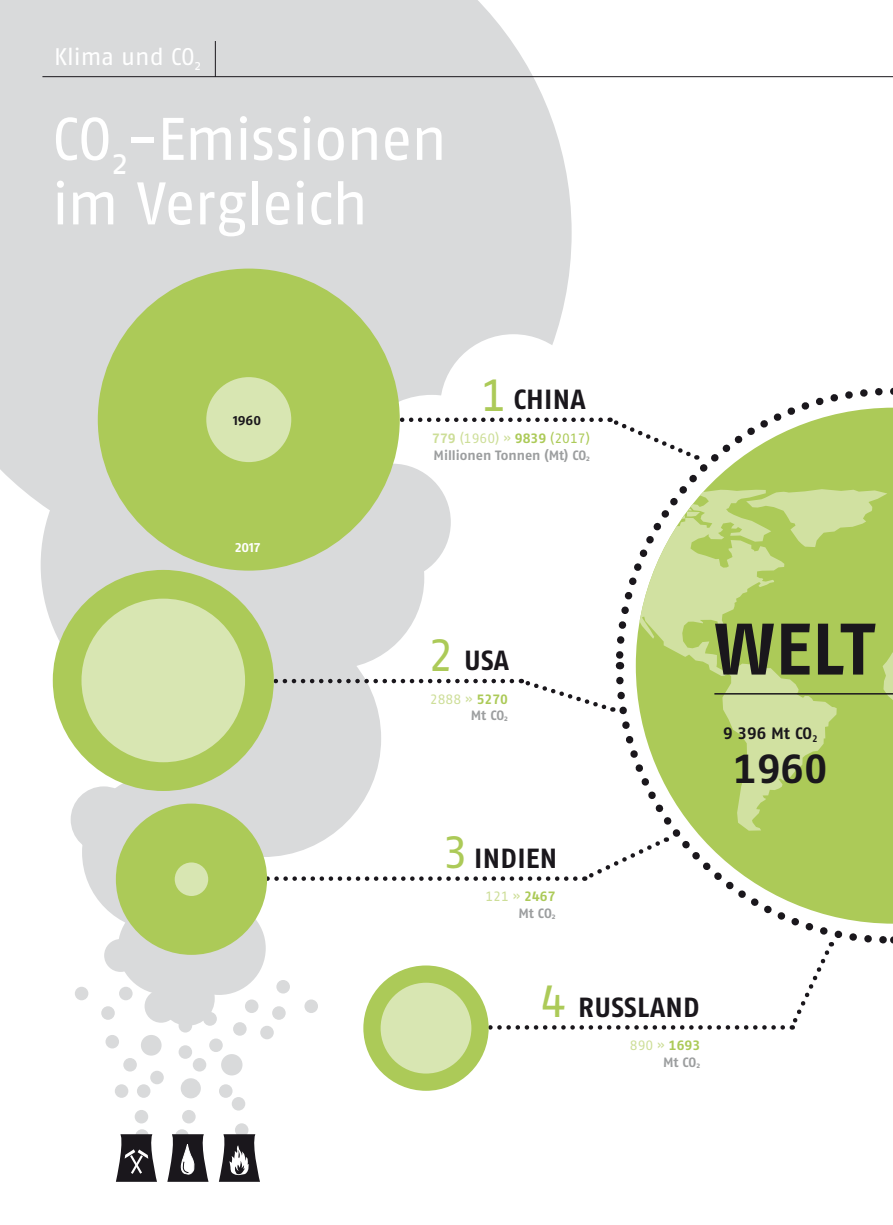
<style>
.page{position:relative;width:893px;height:1225px;background:#fff}
.page>*{position:absolute;margin:0;border:0;box-sizing:border-box;transform-origin:0 0}
.t1{font:700 72.75px "Fago Pro";color:#1a171c}
.t2{font:60px/64.5px "Fago Pro";letter-spacing:-.025em;color:#fff}
.t3{font:45px "Fago Pro";color:#acca58}
.t4{font:700 40.5px "Fago Pro";color:#1a171c}
.t5{font:700 27.75px "Fago Pro";letter-spacing:.01em;color:#1a171c}
.t6{font:24px "Fago Pro";letter-spacing:-.005em;color:#fff}
.t7{font:700 16.5px "Fago Pro";letter-spacing:-.005em;color:#1a171c}
.t8{font:700 13.5px/16.2px "Fago Pro";color:#9c9e9f}
.t9{font:13.5px/16.2px "Fago Pro";color:#cdde98;text-align:right}
.t10{font:700 13.5px "Fago Pro";color:#1a171c}
.t11{font:700 13.5px "Fago Pro";color:#fff}
.s1{color:#cdde98}
.s2{font-weight:400;color:#cdde98}
.s3{color:#acca58}
.s4{font-weight:400;color:#acca58}
.s5{font-weight:700;color:#acca58}
.s6{font-weight:700;color:#9c9e9f}
.s7{font-weight:400;font-size:45px;color:#acca58}
</style>
<div class="page">
<div style="left:175px;top:1129px;width:14px;height:13px;background:#d9dadb;border-radius:50%"></div>
<div style="left:135px;top:1129px;width:14px;height:13px;background:#d9dadb;border-radius:50%"></div>
<div style="left:235px;top:1123px;width:13px;height:13px;background:#d9dadb;border-radius:50%"></div>
<div style="left:71px;top:786px;width:66px;height:66px;background:#d9dadb;border-radius:50%"></div>
<div style="left:144px;top:620px;width:237px;height:237px;background:#d9dadb;border-radius:50%"></div>
<div style="left:41px;top:401px;width:328px;height:328px;background:#d9dadb;border-radius:50%"></div>
<div style="left:243px;top:487px;width:181px;height:182px;background:#d9dadb;border-radius:50%"></div>
<div style="left:82px;top:773px;width:157px;height:158px;background:#d9dadb;border-radius:50%"></div>
<div style="left:172px;top:901px;width:94px;height:94px;background:#d9dadb;border-radius:50%"></div>
<div style="left:161px;top:971px;width:54px;height:54px;background:#d9dadb;border-radius:50%"></div>
<svg style="left:116px;top:1134px;width:41px;height:47px"></svg>
<div style="left:221px;top:1054px;width:21px;height:21px;background:#d9dadb;border-radius:50%"></div>
<div style="left:182px;top:1110px;width:14px;height:13px;background:#d9dadb;border-radius:50%"></div>
<div style="left:135px;top:1110px;width:13px;height:13px;background:#d9dadb;border-radius:50%"></div>
<div style="left:150px;top:1070px;width:14px;height:14px;background:#d9dadb;border-radius:50%"></div>
<div style="left:141px;top:1035px;width:21px;height:20px;background:#d9dadb;border-radius:50%"></div>
<div style="left:181px;top:1078px;width:20px;height:20px;background:#d9dadb;border-radius:50%"></div>
<div style="left:145px;top:989px;width:32px;height:33px;background:#d9dadb;border-radius:50%"></div>
<svg style="left:0;top:0;width:572px;height:567px;background:#dcdddd"></svg>
<div style="left:232px;top:1097px;width:13px;height:13px;background:#d9dadb;border-radius:50%"></div>
<div style="left:179px;top:1045px;width:13px;height:13px;background:#d9dadb;border-radius:50%"></div>
<svg style="left:219px;top:1134px;width:41px;height:47px"></svg>
<svg style="left:167px;top:1134px;width:42px;height:47px"></svg>
<div style="left:118px;top:901px;width:93px;height:93px;background:#d9dadb;border-radius:50%"></div>
<div style="left:203px;top:1012px;width:14px;height:13px;background:#d9dadb;border-radius:50%"></div>
<div style="left:219px;top:1084px;width:14px;height:13px;background:#d9dadb;border-radius:50%"></div>
<div style="left:104px;top:939px;width:33px;height:33px;background:#d9dadb;border-radius:50%"></div>
<div style="left:137px;top:1084px;width:13px;height:13px;background:#d9dadb;border-radius:50%"></div>
<div style="left:193px;top:1058px;width:13px;height:13px;background:#d9dadb;border-radius:50%"></div>
<div style="left:209px;top:1038px;width:14px;height:14px;background:#d9dadb;border-radius:50%"></div>
<div style="left:179px;top:1019px;width:13px;height:13px;background:#d9dadb;border-radius:50%"></div>
<div style="left:123px;top:1058px;width:14px;height:13px;background:#d9dadb;border-radius:50%"></div>
<div style="left:101px;top:1006px;width:14px;height:13px;background:#d9dadb;border-radius:50%"></div>
<div style="left:260px;top:1025px;width:14px;height:14px;background:#d9dadb;border-radius:50%"></div>
<div style="left:245px;top:999px;width:13px;height:14px;background:#d9dadb;border-radius:50%"></div>
<div style="left:304px;top:999px;width:14px;height:14px;background:#d9dadb;border-radius:50%"></div>
<div style="left:276px;top:980px;width:14px;height:13px;background:#d9dadb;border-radius:50%"></div>
<div style="left:272px;top:1006px;width:14px;height:13px;background:#d9dadb;border-radius:50%"></div>
<div style="left:75px;top:986px;width:13px;height:14px;background:#d9dadb;border-radius:50%"></div>
<div style="left:119px;top:986px;width:14px;height:14px;background:#d9dadb;border-radius:50%"></div>
<div style="left:106px;top:1035px;width:13px;height:13px;background:#d9dadb;border-radius:50%"></div>
<div style="left:115px;top:1084px;width:13px;height:13px;background:#d9dadb;border-radius:50%"></div>
<div style="left:233px;top:1022px;width:14px;height:13px;background:#d9dadb;border-radius:50%"></div>
<div style="left:349px;top:395px;width:166px;height:166px;background:#fff;border-radius:50%"></div>
<div style="left:440px;top:334px;width:147px;height:147px;background:#fff;border-radius:50%"></div>
<div style="left:334px;top:463px;width:117px;height:117px;background:#d9dadb;border-radius:50%"></div>
<svg style="left:608px;top:417px;width:4px;height:5px"></svg>
<svg style="left:400px;top:417px;width:201px;height:5px"></svg>
<svg style="left:746px;top:489px;width:147px;height:183px;background:#b0cc60"></svg>
<svg style="left:612px;top:388px;width:275px;height:278px"></svg>
<svg style="left:613px;top:672px;width:280px;height:274px"></svg>
<hr style="left:714px;top:693px;width:179px;height:1px;background:#1a171c">
<svg style="left:519px;top:678px;width:94px;height:34px"></svg>
<svg style="left:274px;top:679px;width:238px;height:4px"></svg>
<svg style="left:582px;top:837px;width:85px;height:45px"></svg>
<svg style="left:267px;top:876px;width:308px;height:5px"></svg>
<svg style="left:489px;top:942px;width:344px;height:87px"></svg>
<div style="left:98px;top:268px;width:302px;height:302px;background:#acca58;border-radius:151px"></div>
<div style="left:206px;top:377px;width:85px;height:85px;background:#d8e6b2;border-radius:42px"></div>
<div style="left:53px;top:570px;width:221px;height:221px;background:#acca58;border-radius:110px"></div>
<div style="left:81px;top:598px;width:164px;height:164px;background:#d8e6b2;border-radius:82px"></div>
<div style="left:116px;top:803px;width:151px;height:152px;background:#acca58;border-radius:76px"></div>
<div style="left:175px;top:862px;width:33px;height:34px;background:#d8e6b2;border-radius:17px"></div>
<div style="left:363px;top:965px;width:126px;height:125px;background:#acca58;border-radius:63px"></div>
<div style="left:381px;top:982px;width:90px;height:91px;background:#d8e6b2;border-radius:45px"></div>
<hr style="left:42px;top:76px;width:851px;height:1px;background:#1a171c">
<hr style="left:215px;top:41px;width:1px;height:36px;background:#1a171c">
<svg style="left:0;top:0;width:28px;height:38px"></svg>
<h3 class="t6" style="left:54px;top:42px;width:149px">Klima und CO<sub>2</sub></h3>
<h2 class="t2" style="left:52px;top:107px;width:397px">CO<sub>2</sub>-Emissionen im Vergleich</h2>
<p class="t10" style="left:233px;top:412px;width:30px">1960</p>
<p class="t11" style="left:235px;top:539px;width:26px">2017</p>
<h3 class="t3" style="left:481px;top:368px;width:28px">1</h3>
<h3 class="t5" style="left:513px;top:382px;width:74px">CH INA</h3>
<p class="t8" style="left:432px;top:430px;width:159px"><span class="s1">779</span> <span class="s2">(1960) »</span> <span class="s3">9839</span> <span class="s4">(2017)<br></span>MILLIONEN TONNEN (MT) CO<sub>2</sub></p>
<h3 class="t3" style="left:427px;top:628px;width:28px">2</h3>
<h3 class="t5" style="left:464px;top:644px;width:46px">USA</h3>
<p class="t9" style="left:430px;top:691px;width:80px">2888 » <span class="s5">5270<br></span><span class="s6">MT CO</span><sub>2</sub></p>
<h3 class="t3" style="left:442px;top:825px;width:28px">3</h3>
<h3 class="t5" style="left:474px;top:841px;width:85px">INDIEN</h3>
<p class="t9" style="left:485px;top:888px;width:72px">121 » <span class="s5">2467<br></span><span class="s6">MT CO</span><sub>2</sub></p>
<h1 class="t1" style="left:714px;top:605px;width:94px">WELT</h1>
<p class="t7" style="left:723px;top:723px;width:96px">9 396 MT CO<sub>2</sub></p>
<h3 class="t4" style="left:733px;top:744px;width:95px">1960</h3>
<h3 class="t5" style="left:540px;top:990px;width:69px"><span class="s7">4</span> RUSSLA</h3>
<h3 class="t5" style="left:665px;top:990px;width:32px">ND</h3>
<p class="t9" style="left:630px;top:1037px;width:72px">890 » <span class="s5">1693<br></span><span class="s6">MT CO</span><sub>2</sub></p>
</div>
